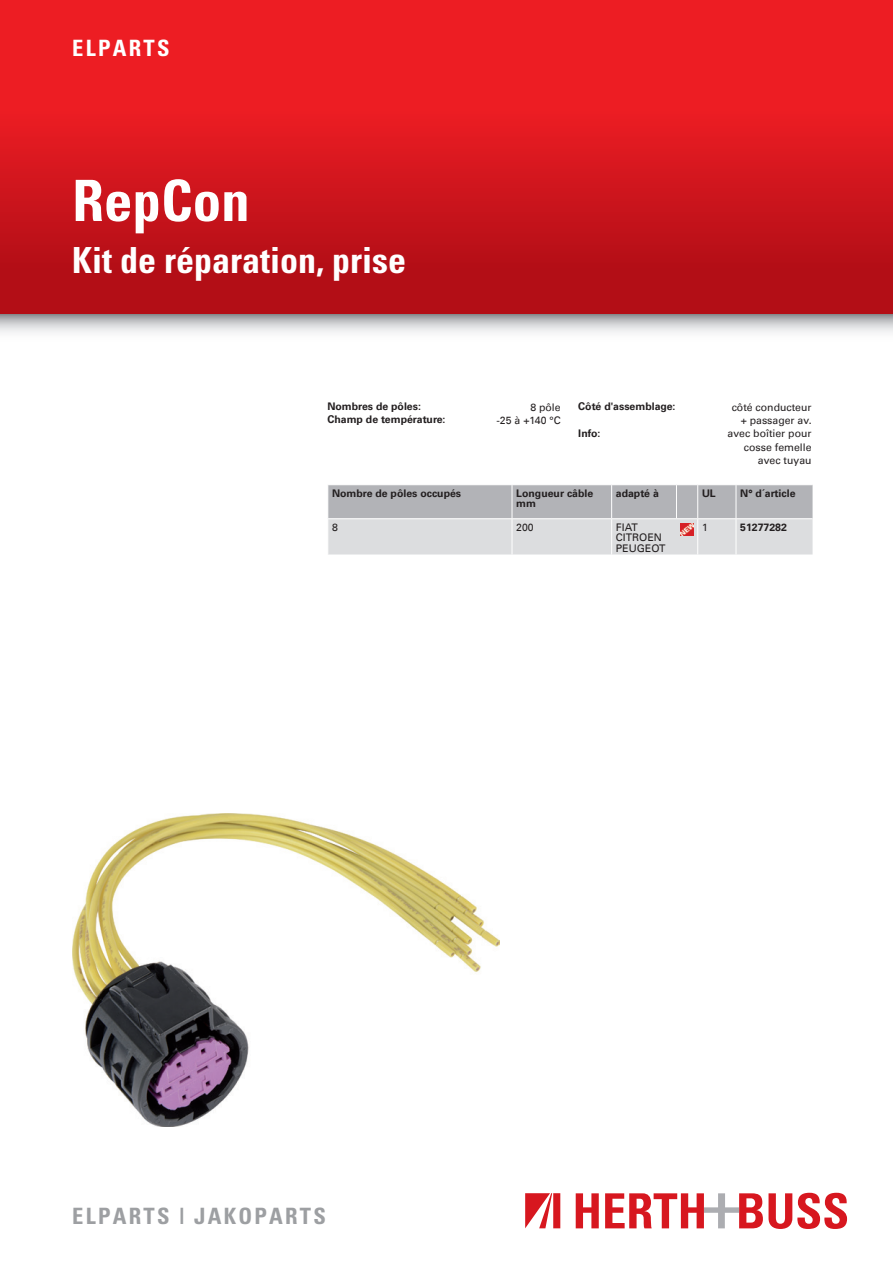
<style>
.page{position:relative;width:893px;height:1263px;background:#fff}
.page>*{position:absolute;margin:0;border:0;box-sizing:border-box;transform-origin:0 0}
.t1{font:700 condensed 57px "Univers";color:#fff}
.t2{font:700 condensed 36px "Univers";color:#fff}
.t3{font:700 condensed 22.5px "Univers";letter-spacing:.1em;color:#9d9fa2}
.t4{font:700 condensed 22.5px "Univers";letter-spacing:.1em;color:#fff}
.t5{font:700 10.5px/10.5px "Univers Com 65";color:#231f20}
.t6{font:10.5px/13.5px "Univers Com 55 Roman";color:#231f20;text-align:right}
</style>
<div class="page">
<img style="left:0;top:0;width:893px;height:333px">
<img style="left:72px;top:814px;width:428px;height:313px">
<svg style="left:576px;top:1193px;width:23px;height:35px"></svg>
<svg style="left:605px;top:1193px;width:242px;height:36px"></svg>
<svg style="left:525px;top:1193px;width:35px;height:35px"></svg>
<svg style="left:328px;top:485px;width:484px;height:69px;background:#c9c9cc"></svg>
<h3 class="t4" style="left:72px;top:34px;width:99px">ELPARTS</h3>
<h1 class="t1" style="left:72px;top:166px;width:179px">RepCon</h1>
<h2 class="t2" style="left:72px;top:238px;width:335px">Kit de réparation, prise</h2>
<p class="t5" style="left:327px;top:401px;width:95px">Nombres de pôles:</p>
<p class="t6" style="left:530px;top:400px;width:32px">8 pôle</p>
<p class="t5" style="left:327px;top:414px;width:120px">Champ de température:</p>
<p class="t6" style="left:496px;top:413px;width:66px">-25 à +140 °C</p>
<p class="t5" style="left:578px;top:401px;width:99px">Côté d'assemblage:</p>
<p class="t6" style="left:732px;top:400px;width:81px">côté conducteur + passager av.</p>
<p class="t5" style="left:578px;top:428px;width:24px">Info:</p>
<p class="t6" style="left:728px;top:427px;width:86px">avec boîtier pour cosse femelle avec tuyau</p>
<p class="t5" style="left:332px;top:488px;width:131px">Nombre de pôles occupés</p>
<p class="t5" style="left:516px;top:488px;width:79px">Longueur câble mm</p>
<p class="t5" style="left:616px;top:488px;width:44px">adapté à</p>
<p class="t5" style="left:702px;top:488px;width:15px">UL</p>
<p class="t5" style="left:740px;top:488px;width:57px">N° d´article</p>
<p class="t6" style="left:332px;top:520px;width:7px">8</p>
<p class="t6" style="left:516px;top:520px;width:19px">200</p>
<p class="t6" style="left:616px;top:522px;width:51px;line-height:10.5px;text-align:left">FIAT<br>CITROEN<br>PEUGEOT</p>
<p class="t6" style="left:702px;top:520px;width:7px">1</p>
<p class="t5" style="left:740px;top:522px;width:48px">51277282</p>
<h3 class="t3" style="left:72px;top:1202px;width:255px">ELPARTS | JAKOPARTS</h3>
</div>
